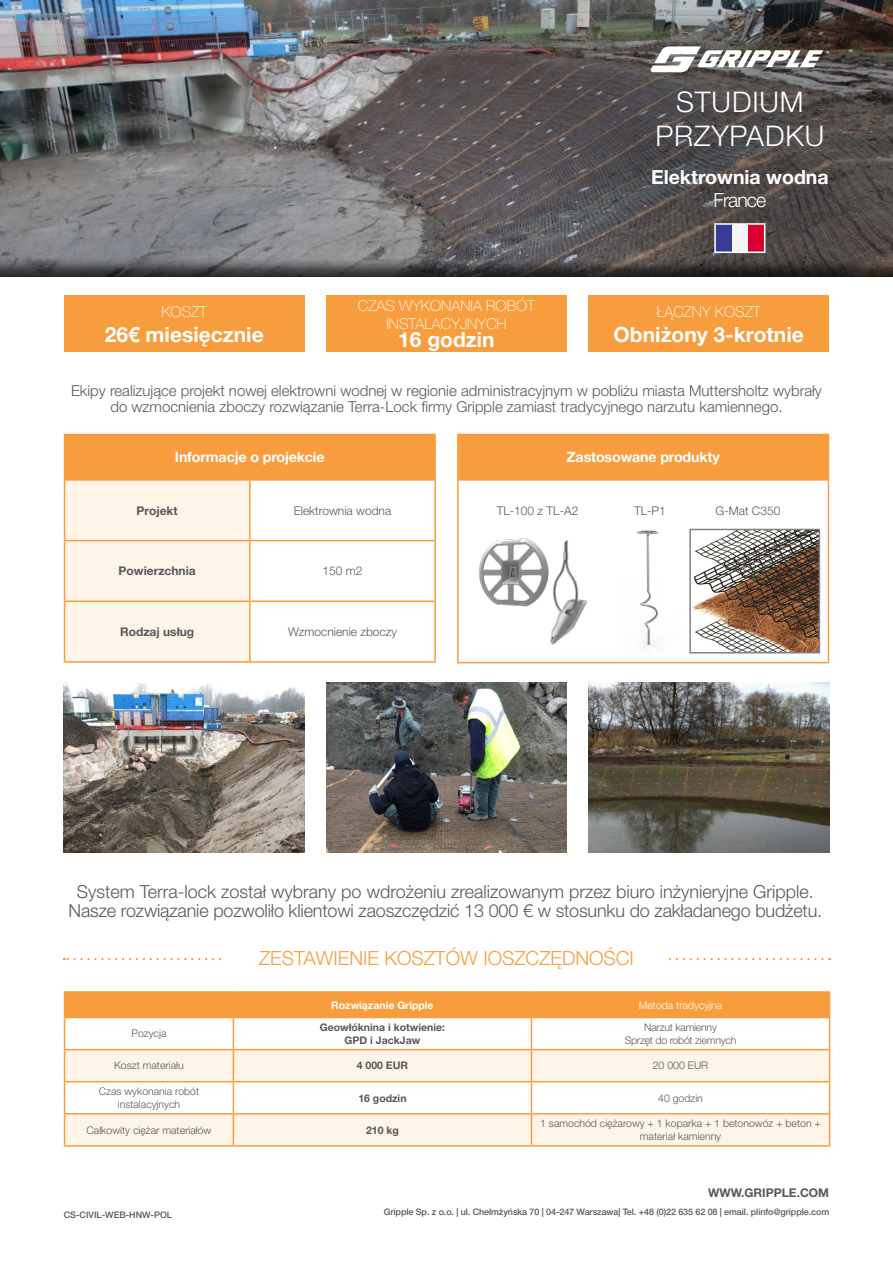
<style>
.page{position:relative;width:893px;height:1263px;background:#fff}
.page>*{position:absolute;margin:0;border:0;box-sizing:border-box;transform-origin:0 0}
.t1{font:300 28.5px/34.2px "Helvetica Neue LT Pro";letter-spacing:.03em;color:#fff;text-align:center}
.t2{font:700 21px "Helvetica Neue LT Pro";color:#fff}
.t3{font:300 19.5px "Helvetica Neue LT Pro";color:#f89d3d}
.t4{font:700 19.5px/22.5px "Helvetica Neue LT Pro";color:#fff;text-align:center}
.t5{font:300 18px/19.5px "Helvetica Neue LT Pro";letter-spacing:-.01em;color:#57585a;text-align:center}
.t6{font:300 15px/16.5px "Helvetica Neue LT Pro";color:#57585a;text-align:center}
.t7{font:100 15px/18px "Helvetica Neue LT Pro";color:#fff;text-align:center}
.t8{font:700 14.25px "Helvetica Neue LT Pro";letter-spacing:-.01em;color:#fff}
.t9{font:300 12px "Helvetica Neue LT Pro";color:#57585a}
.t10{font:700 12px "Helvetica Neue LT Pro";color:#57585a}
.t11{font:300 10.5px/12.6px "Helvetica Neue LT Pro";color:#57585a;text-align:center}
.t12{font:700 10.5px/12.6px "Helvetica Neue LT Pro";color:#57585a;text-align:center}
.t13{font:300 10.5px/12.6px "Helvetica Neue LT Pro";letter-spacing:-.02em;color:#57585a;text-align:center}
.t14{font:700 10.5px "Helvetica Neue LT Pro";color:#fff}
.t15{font:300 10.5px "Helvetica Neue LT Pro";color:#fff}
.t16{font:500 9px "Helvetica Neue LT Pro";letter-spacing:-.01em;color:#57585a}
.s1{font-weight:300}
</style>
<div class="page">
<img style="left:588px;top:682px;width:241px;height:170px">
<img style="left:326px;top:682px;width:241px;height:170px">
<img style="left:64px;top:682px;width:241px;height:170px">
<div style="left:0;top:0;width:893px;height:279px;background:#231f20;opacity:.75"></div>
<div style="left:324px;top:0;width:569px;height:278px;background:#231f20;opacity:.75"></div>
<div style="left:715px;top:224px;width:17px;height:28px;background:#333d94"></div>
<div style="left:732px;top:224px;width:16px;height:28px;background:#f5f5f5"></div>
<div style="left:748px;top:224px;width:17px;height:28px;background:#d90030"></div>
<div style="left:714px;top:223px;width:51px;height:30px;border:2px solid #fff"></div>
<svg style="left:650px;top:46px;width:179px;height:26px"></svg>
<svg style="left:64px;top:958px;width:758px;height:2px"></svg>
<img style="left:455px;top:530px;width:216px;height:182px">
<img style="left:692px;top:532px;width:125px;height:118px">
<div style="left:689px;top:529px;width:131px;height:124px;border:2px solid #808285"></div>
<div style="left:224px;top:951px;width:445px;height:14px;background:#fff"></div>
<div style="left:65px;top:434px;width:370px;height:46px;background:#f89d3d"></div>
<div style="left:65px;top:481px;width:184px;height:180px;background:#fef4e7"></div>
<hr style="left:64px;top:434px;width:186px;height:1px;background:#f89d3d">
<hr style="left:64px;top:435px;width:1px;height:44px;background:#f89d3d">
<hr style="left:250px;top:434px;width:186px;height:1px;background:#f89d3d">
<hr style="left:434px;top:435px;width:2px;height:44px;background:#f89d3d">
<hr style="left:64px;top:479px;width:186px;height:2px;background:#f89d3d">
<hr style="left:64px;top:481px;width:1px;height:59px;background:#f89d3d">
<hr style="left:250px;top:479px;width:186px;height:2px;background:#f89d3d">
<hr style="left:249px;top:481px;width:2px;height:59px;background:#f89d3d">
<hr style="left:434px;top:481px;width:2px;height:59px;background:#f89d3d">
<hr style="left:64px;top:540px;width:186px;height:1px;background:#f89d3d">
<hr style="left:64px;top:541px;width:1px;height:59px;background:#f89d3d">
<hr style="left:250px;top:540px;width:186px;height:1px;background:#f89d3d">
<hr style="left:249px;top:541px;width:2px;height:59px;background:#f89d3d">
<hr style="left:434px;top:541px;width:2px;height:59px;background:#f89d3d">
<hr style="left:64px;top:600px;width:186px;height:2px;background:#f89d3d">
<hr style="left:64px;top:602px;width:1px;height:59px;background:#f89d3d">
<hr style="left:250px;top:600px;width:186px;height:2px;background:#f89d3d">
<hr style="left:249px;top:602px;width:2px;height:59px;background:#f89d3d">
<hr style="left:434px;top:602px;width:2px;height:59px;background:#f89d3d">
<hr style="left:64px;top:661px;width:186px;height:2px;background:#f89d3d">
<hr style="left:250px;top:661px;width:186px;height:2px;background:#f89d3d">
<div style="left:64px;top:296px;width:241px;height:56px;background:#f89d3d"></div>
<div style="left:326px;top:296px;width:241px;height:56px;background:#f89d3d"></div>
<div style="left:588px;top:296px;width:241px;height:56px;background:#f89d3d"></div>
<div style="left:458px;top:434px;width:370px;height:46px;background:#f89d3d"></div>
<hr style="left:457px;top:481px;width:2px;height:181px;background:#f89d3d">
<hr style="left:828px;top:481px;width:1px;height:181px;background:#f89d3d">
<hr style="left:457px;top:662px;width:372px;height:1px;background:#f89d3d">
<hr style="left:457px;top:434px;width:372px;height:1px;background:#f89d3d">
<hr style="left:457px;top:435px;width:2px;height:44px;background:#f89d3d">
<hr style="left:828px;top:435px;width:1px;height:44px;background:#f89d3d">
<hr style="left:457px;top:479px;width:372px;height:2px;background:#f89d3d">
<svg style="left:65px;top:1050px;width:764px;height:95px;fill:#fef4e7"></svg>
<hr style="left:64px;top:991px;width:169px;height:2px;background:#f89d3d">
<hr style="left:233px;top:991px;width:298px;height:2px;background:#f89d3d">
<hr style="left:531px;top:991px;width:299px;height:2px;background:#f89d3d">
<div style="left:64px;top:992px;width:766px;height:25px;background:#f89d3d"></div>
<hr style="left:64px;top:1017px;width:169px;height:1px;background:#f89d3d">
<hr style="left:64px;top:1018px;width:1px;height:31px;background:#f89d3d">
<hr style="left:233px;top:1017px;width:298px;height:1px;background:#f89d3d">
<hr style="left:233px;top:1018px;width:1px;height:31px;background:#f89d3d">
<hr style="left:531px;top:1017px;width:299px;height:1px;background:#f89d3d">
<hr style="left:531px;top:1018px;width:1px;height:31px;background:#f89d3d">
<hr style="left:829px;top:1018px;width:1px;height:31px;background:#f89d3d">
<hr style="left:64px;top:1049px;width:169px;height:1px;background:#f89d3d">
<hr style="left:64px;top:1050px;width:1px;height:31px;background:#f89d3d">
<hr style="left:233px;top:1049px;width:298px;height:1px;background:#f89d3d">
<hr style="left:233px;top:1050px;width:1px;height:31px;background:#f89d3d">
<hr style="left:531px;top:1049px;width:299px;height:1px;background:#f89d3d">
<hr style="left:531px;top:1050px;width:1px;height:31px;background:#f89d3d">
<hr style="left:829px;top:1050px;width:1px;height:31px;background:#f89d3d">
<hr style="left:64px;top:1081px;width:169px;height:1px;background:#f89d3d">
<hr style="left:64px;top:1082px;width:1px;height:31px;background:#f89d3d">
<hr style="left:233px;top:1081px;width:298px;height:1px;background:#f89d3d">
<hr style="left:233px;top:1082px;width:1px;height:31px;background:#f89d3d">
<hr style="left:531px;top:1081px;width:299px;height:1px;background:#f89d3d">
<hr style="left:531px;top:1082px;width:1px;height:31px;background:#f89d3d">
<hr style="left:829px;top:1082px;width:1px;height:31px;background:#f89d3d">
<hr style="left:64px;top:1113px;width:169px;height:1px;background:#f89d3d">
<hr style="left:64px;top:1114px;width:1px;height:31px;background:#f89d3d">
<hr style="left:233px;top:1113px;width:298px;height:1px;background:#f89d3d">
<hr style="left:233px;top:1114px;width:1px;height:31px;background:#f89d3d">
<hr style="left:531px;top:1113px;width:299px;height:1px;background:#f89d3d">
<hr style="left:531px;top:1114px;width:1px;height:31px;background:#f89d3d">
<hr style="left:829px;top:1114px;width:1px;height:31px;background:#f89d3d">
<hr style="left:64px;top:1145px;width:169px;height:2px;background:#f89d3d">
<hr style="left:233px;top:1145px;width:298px;height:2px;background:#f89d3d">
<hr style="left:531px;top:1145px;width:299px;height:2px;background:#f89d3d">
<p class="t7" style="left:161px;top:302px;width:47px">KOSZT</p>
<p class="t2" style="left:105px;top:321px;width:160px">26€ miesięcznie</p>
<p class="t7" style="left:358px;top:297px;width:179px">CZAS WYKONANIA ROBÓT<br>INSTALACYJNYCH</p>
<p class="t2" style="left:398px;top:327px;width:98px">16 godzin</p>
<p class="t1" style="left:655px;top:84px;width:170px">STUDIUM<br>PRZYPADKU</p>
<p class="t4" style="left:651px;top:166px;width:179px">Elektrownia wodna<br><span class="s1">France</span></p>
<p class="t7" style="left:657px;top:302px;width:105px">ŁĄCZNY KOSZT</p>
<p class="t2" style="left:614px;top:321px;width:192px">Obniżony 3-krotnie</p>
<p class="t6" style="left:71px;top:382px;width:752px">Ekipy realizujące projekt nowej elektrowni wodnej w regionie administracyjnym w pobliżu miasta Muttersholtz wybrały do wzmocnienia zboczy rozwiązanie Terra-Lock firmy Gripple zamiast tradycyjnego narzutu kamiennego.</p>
<p class="t8" style="left:175px;top:448px;width:151px">Informacje o projekcie</p>
<p class="t8" style="left:566px;top:447px;width:155px">Zastosowane produkty</p>
<p class="t10" style="left:137px;top:503px;width:43px">Projekt</p>
<p class="t9" style="left:294px;top:503px;width:99px">Elektrownia wodna</p>
<p class="t10" style="left:119px;top:563px;width:79px">Powierzchnia</p>
<p class="t9" style="left:322px;top:564px;width:42px">150 m2</p>
<p class="t10" style="left:120px;top:624px;width:76px">Rodzaj usług</p>
<p class="t9" style="left:288px;top:624px;width:110px">Wzmocnienie zboczy</p>
<p class="t9" style="left:497px;top:503px;width:83px">TL-100 z TL-A2</p>
<p class="t9" style="left:634px;top:503px;width:33px">TL-P1</p>
<p class="t9" style="left:715px;top:503px;width:66px">G-Mat C350</p>
<p class="t5" style="left:69px;top:881px;width:755px">System Terra-lock został wybrany po wdrożeniu zrealizowanym przez biuro inżynieryjne Gripple.<br>Nasze rozwiązanie pozwoliło klientowi zaoszczędzić 13 000 € w stosunku do zakładanego budżetu.</p>
<p class="t3" style="left:259px;top:946px;width:376px">ZESTAWIENIE KOSZTÓW IOSZCZĘDNOŚCI</p>
<p class="t14" style="left:331px;top:998px;width:104px">Rozwiązanie Gripple</p>
<p class="t15" style="left:639px;top:998px;width:85px">Metoda tradycyjna</p>
<p class="t11" style="left:131px;top:1027px;width:37px">Pozycja</p>
<p class="t12" style="left:320px;top:1021px;width:127px">Geowłóknina i kotwienie:<br>GPD i JackJaw</p>
<p class="t13" style="left:625px;top:1021px;width:113px">Narzut kamienny<br>Sprzęt do robót ziemnych</p>
<p class="t11" style="left:114px;top:1059px;width:71px">Koszt materiału</p>
<p class="t12" style="left:357px;top:1059px;width:53px">4 000 EUR</p>
<p class="t11" style="left:653px;top:1059px;width:57px">20 000 EUR</p>
<p class="t11" style="left:99px;top:1085px;width:102px">Czas wykonania robót instalacyjnych</p>
<p class="t12" style="left:358px;top:1091px;width:50px">16 godzin</p>
<p class="t11" style="left:658px;top:1091px;width:46px">40 godzin</p>
<p class="t11" style="left:87px;top:1123px;width:126px">Całkowity ciężar materiałów</p>
<p class="t12" style="left:366px;top:1123px;width:34px">210 kg</p>
<p class="t11" style="left:540px;top:1117px;width:282px">1 samochód ciężarowy + 1 koparka + 1 betonowóz + beton + materiał kamienny</p>
<p class="t10" style="left:708px;top:1185px;width:123px">WWW.GRIPPLE.COM</p>
<p class="t16" style="left:64px;top:1209px;width:110px">CS-CIVIL-WEB-HNW-POL</p>
<p class="t16" style="left:384px;top:1206px;width:447px">Gripple Sp. z o.o. | ul. Chełmżyńska 70 | 04-247 Warszawa| Tel. +48 (0)22 635 62 08 | email. plinfo@gripple.com</p>
</div>
